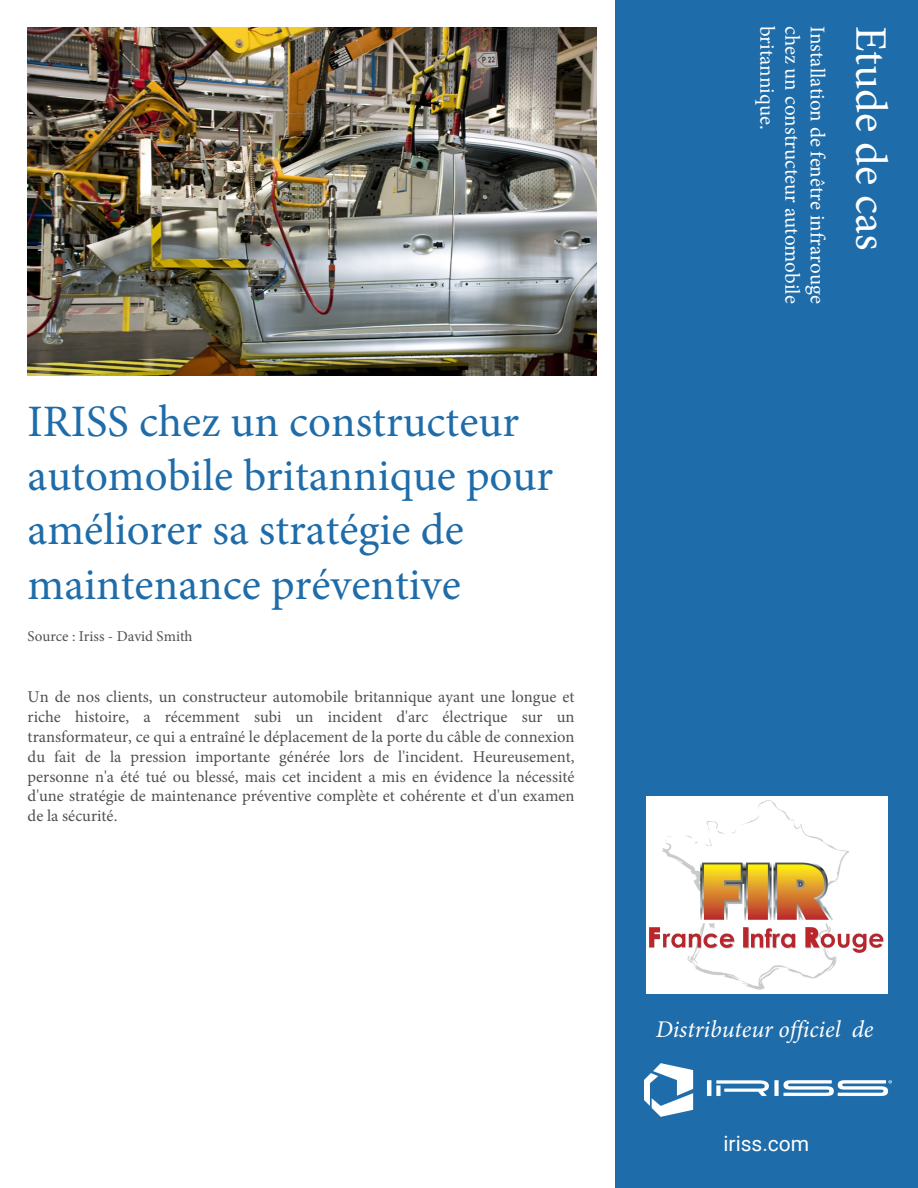
<style>
.page{position:relative;width:918px;height:1188px;background:#fff}
.page>*{position:absolute;margin:0;border:0;box-sizing:border-box;transform-origin:0 0}
.Heading_4{font:45px/54.3px "Minion Pro";color:#1e6ca9}
.t1{font:45px "Minion Pro";color:#fff}
.t2{font:italic 24px "Minion Pro";color:#fff}
.t3{font:21px "Minion Pro";color:#fff}
.t4{font:21px "Roboto";color:#fff}
.Heading_4-2{font:16.5px/19.8px "Minion Pro";color:#4f5050;text-align:justify}
.Heading_4-3{font:15px "Minion Pro";color:#4f5050}
</style>
<div class="page">
<div style="left:615px;top:0;width:303px;height:1188px;background:#1e6ca9"></div>
<svg style="left:644px;top:1063px;width:248px;height:54px"></svg>
<img style="left:28px;top:28px;width:569px;height:347px">
<img style="left:646px;top:797px;width:242px;height:196px">
<p class="Heading_4" style="left:28px;top:395px;width:527px">IRISS chez un constructeur automobile britannique pour améliorer sa stratégie de maintenance préventive</p>
<p class="Heading_4-3" style="left:28px;top:626px;width:166px">Source : Iriss - David Smith</p>
<p class="Heading_4-2" style="left:28px;top:687px;width:548px">Un de nos clients, un constructeur automobile britannique ayant une longue et riche histoire, a récemment subi un incident d'arc électrique sur un transformateur, ce qui a entraîné le déplacement de la porte du câble de connexion du fait de la pression importante générée lors de l'incident. Heureusement, personne n'a été tué ou blessé, mais cet incident a mis en évidence la nécessité d'une stratégie de maintenance préventive complète et cohérente et d'un examen de la sécurité.</p>
<p class="t3" style="left:781px;top:26px;width:105px;rotate:90deg">britannique.</p>
<p class="t3" style="left:806px;top:26px;width:279px;rotate:90deg">chez un constructeur automobile</p>
<p class="t3" style="left:832px;top:26px;width:279px;rotate:90deg">Installation de fenêtre infrarouge</p>
<h1 class="t1" style="left:901px;top:26px;width:226px;rotate:90deg">Etude de cas</h1>
<h2 class="t2" style="left:656px;top:1012px;width:219px">Distributeur officiel de</h2>
<p class="t4" style="left:723px;top:1129px;width:87px">iriss.com</p>
</div>
